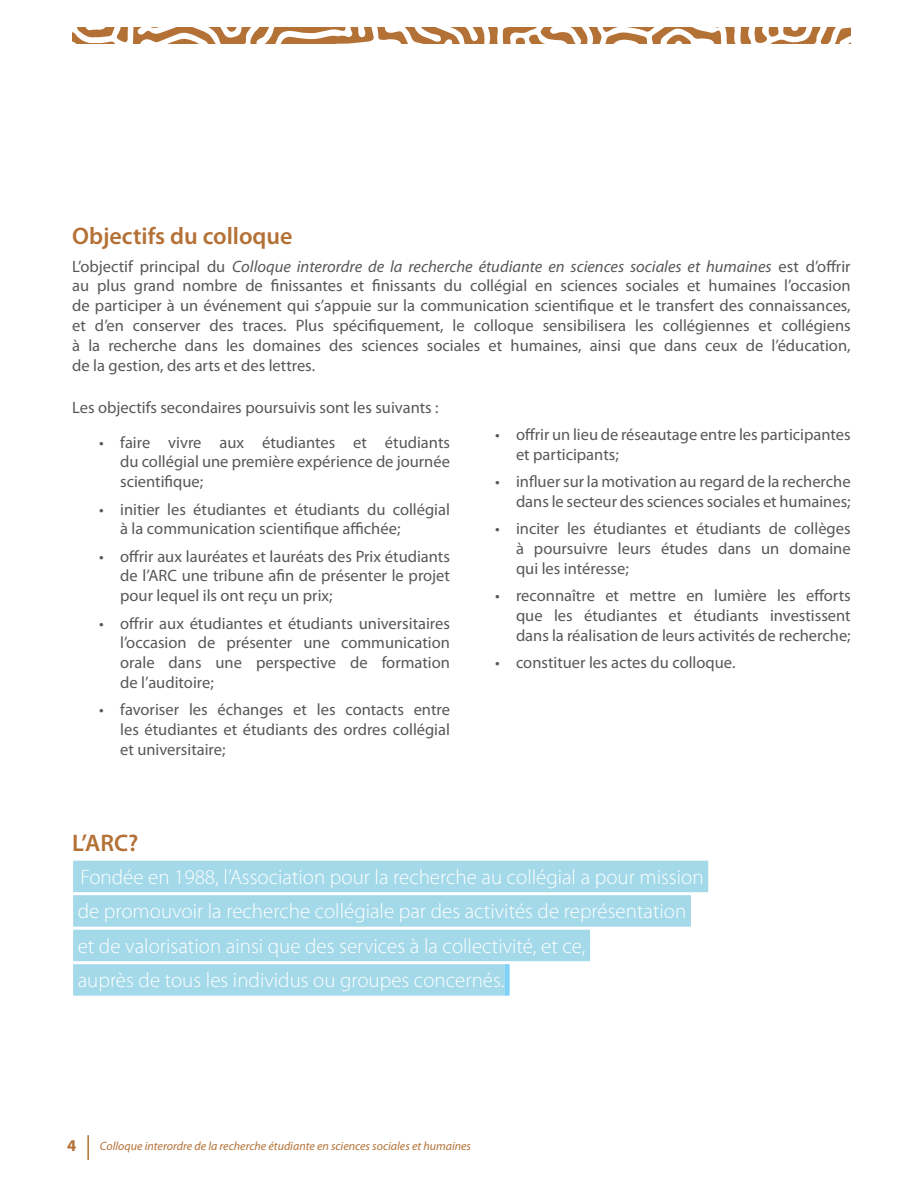
<style>
.page{position:relative;width:918px;height:1188px;background:#fff}
.page>*{position:absolute;margin:0;border:0;box-sizing:border-box;transform-origin:0 0}
.t1{font:600 24px "Myriad Pro";color:#b47136}
.surligné_bleu{font:300 21px/34.5px "Myriad Pro";color:#fff}
.t2{font:16.5px/19.8px "Myriad Pro";color:#57585a;text-align:justify}
.t3{font:700 16.5px "Myriad Pro";color:#b47136}
.t4{font:italic 12px "Myriad Pro";color:#b47136}
.s1{font-style:italic}
</style>
<div class="page">
<hr style="left:87px;top:1135px;width:2px;height:25px;background:#b47136">
<svg style="left:210px;top:27px;width:270px;height:17px;fill:#b47136"></svg>
<svg style="left:357px;top:27px;width:10px;height:10px"></svg>
<svg style="left:480px;top:27px;width:371px;height:17px"></svg>
<svg style="left:72px;top:27px;width:138px;height:17px"></svg>
<div style="left:73px;top:861px;width:635px;height:31px;background:#a3d9e9"></div>
<div style="left:73px;top:895px;width:618px;height:32px;background:#a3d9e9"></div>
<div style="left:73px;top:930px;width:517px;height:31px;background:#a3d9e9"></div>
<div style="left:73px;top:964px;width:431px;height:32px;background:#a3d9e9"></div>
<div style="left:504px;top:964px;width:6px;height:32px;background:#80d3f6"></div>
<p class="t1" style="left:72px;top:221px;width:222px">Objectifs du colloque</p>
<p class="t2" style="left:72px;top:256px;width:780px">L’objectif principal du <span class="s1">Colloque interordre de la recherche étudiante en sciences sociales et humaines</span> est d’offrir au plus grand nombre de finissantes et finissants du collégial en sciences sociales et humaines l’occasion de participer à un événement qui s’appuie sur la communication scientifique et le transfert des connaissances, et d’en conserver des traces. Plus spécifiquement, le colloque sensibilisera les collégiennes et collégiens à la recherche dans les domaines des sciences sociales et humaines, ainsi que dans ceux de l’éducation, de la gestion, des arts et des lettres.</p>
<p class="t2" style="left:72px;top:397px;width:368px">Les objectifs secondaires poursuivis sont les suivants :</p>
<p class="t2" style="left:120px;top:432px;width:331px;text-indent:-21px">• faire vivre aux étudiantes et étudiants du collégial une première expérience de journée scientifique;</p>
<p class="t2" style="left:120px;top:499px;width:331px;text-indent:-21px">• initier les étudiantes et étudiants du collégial à la communication scientifique affichée;</p>
<p class="t2" style="left:120px;top:546px;width:331px;text-indent:-21px">• offrir aux lauréates et lauréats des Prix étudiants de l’ARC une tribune afin de présenter le projet pour lequel ils ont reçu un prix;</p>
<p class="t2" style="left:120px;top:613px;width:331px;text-indent:-21px">• offrir aux étudiantes et étudiants universitaires l’occasion de présenter une communication orale dans une perspective de formation de l’auditoire;</p>
<p class="t2" style="left:120px;top:700px;width:331px;text-indent:-21px">• favoriser les échanges et les contacts entre les étudiantes et étudiants des ordres collégial et universitaire;</p>
<p class="t1" style="left:72px;top:828px;width:68px">L’ARC?</p>
<p class="t2" style="left:516px;top:424px;width:336px;text-indent:-21px">• offrir un lieu de réseautage entre les participantes et participants;</p>
<p class="t2" style="left:495px;top:471px;width:357px;text-align:right">• influer sur la motivation au regard de la recherche dans le secteur des sciences sociales et humaines;</p>
<p class="t2" style="left:516px;top:518px;width:336px;text-indent:-21px">• inciter les étudiantes et étudiants de collèges à poursuivre leurs études dans un domaine qui les intéresse;</p>
<p class="t2" style="left:516px;top:585px;width:336px;text-indent:-21px">• reconnaître et mettre en lumière les efforts que les étudiantes et étudiants investissent dans la réalisation de leurs activités de recherche;</p>
<p class="t2" style="left:495px;top:652px;width:242px">• constituer les actes du colloque.</p>
<p class="surligné_bleu" style="left:78px;top:860px;width:627px">Fondée en 1988, l’Association pour la recherche au collégial a pour mission de promouvoir la recherche collégiale par des activités de représentation et de valorisation ainsi que des services à la collectivité, et ce,<br>auprès de tous les individus ou groupes concernés.</p>
<p class="t3" style="left:67px;top:1135px;width:11px">4</p>
<p class="t4" style="left:100px;top:1139px;width:373px">Colloque interordre de la recherche étudiante en sciences sociales et humaines</p>
</div>
